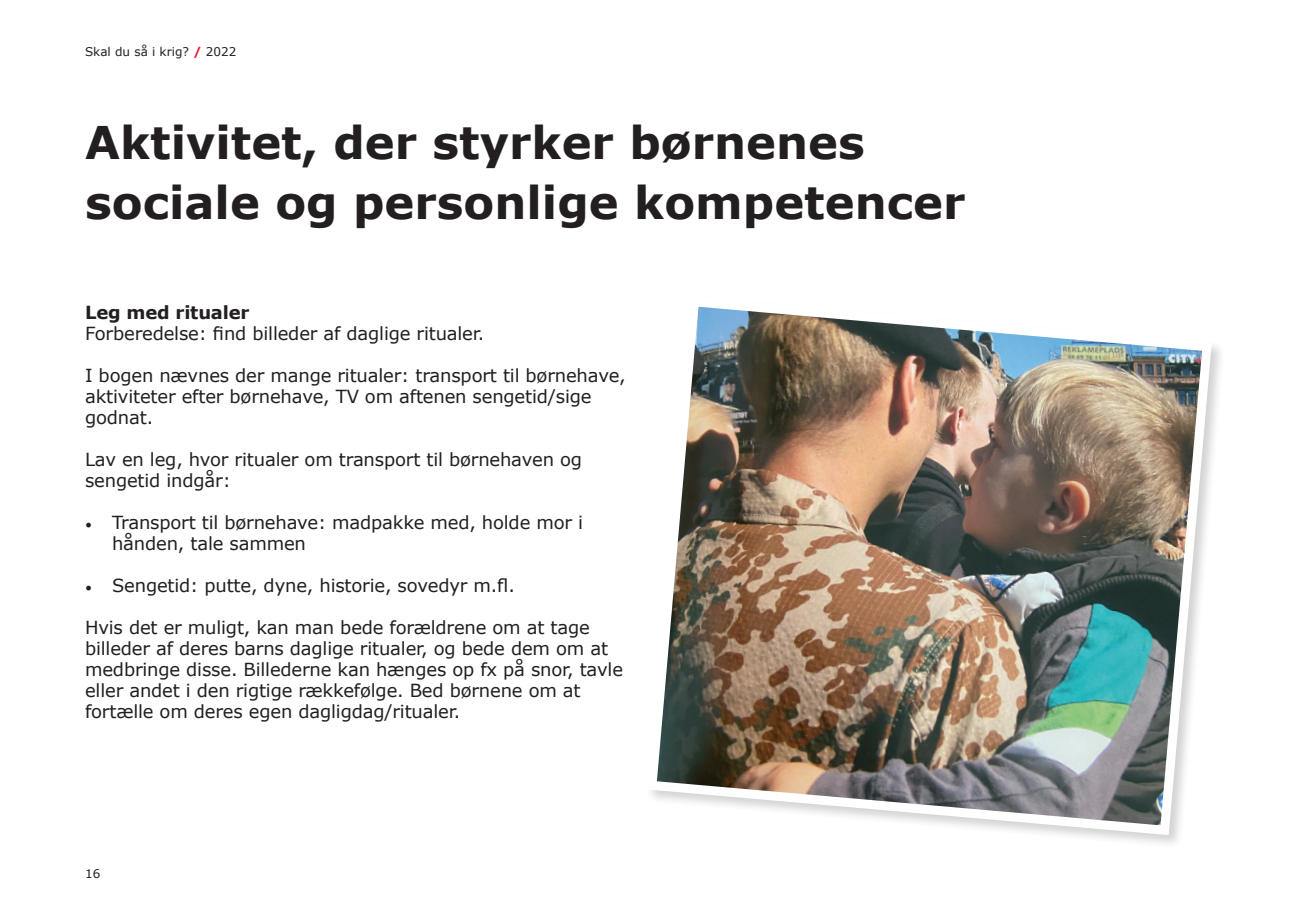
<style>
.page{position:relative;width:1289px;height:919px;background:#fff}
.page>*{position:absolute;margin:0;border:0;box-sizing:border-box;transform-origin:0 0}
.t1{font:700 45px/60px "Verdana";color:#231f20}
.t2{font:18px/21px "Verdana";letter-spacing:-.01em;color:#231f20}
.t3{font:700 18px "Verdana";letter-spacing:-.01em;color:#231f20}
.t4{font:12px "Verdana";color:#231f20}
.s1{font-weight:700;color:#dc1a32}
.s2{font-family:"Minion Pro"}
</style>
<div class="page">
<img style="left:651px;top:306px;width:565px;height:533px">
<p class="t4" style="left:85px;top:44px;width:153px">Skal du så i krig? <span class="s1">/</span> 2022</p>
<h1 class="t1" style="left:85px;top:112px;width:881px">Aktivitet, der styrker børnenes sociale og personlige kompetencer</h1>
<p class="t3" style="left:85px;top:301px;width:166px">Leg med ritualer</p>
<p class="t2" style="left:85px;top:323px;width:401px">Forberedelse: find billeder af daglige ritualer.</p>
<p class="t2" style="left:85px;top:365px;width:542px">I bogen nævnes der mange ritualer: transport til børnehave, aktiviteter efter børnehave, TV om aftenen sengetid/sige godnat.</p>
<p class="t2" style="left:85px;top:449px;width:498px">Lav en leg, hvor ritualer om transport til børnehaven og sengetid indgår:</p>
<p class="t2" style="left:112px;top:512px;width:472px;text-indent:-27px"><span class="s2">•</span> Transport til børnehave: madpakke med, holde mor i hånden, tale sammen</p>
<p class="t2" style="left:85px;top:575px;width:431px"><span class="s2">•</span> Sengetid: putte, dyne, historie, sovedyr m.fl.</p>
<p class="t2" style="left:85px;top:617px;width:539px">Hvis det er muligt, kan man bede forældrene om at tage billeder af deres barns daglige ritualer, og bede dem om at medbringe disse. Billederne kan hænges op fx på snor, tavle eller andet i den rigtige rækkefølge. Bed børnene om at fortælle om deres egen dagligdag/ritualer.</p>
<p class="t4" style="left:85px;top:865px;width:17px">16</p>
</div>
